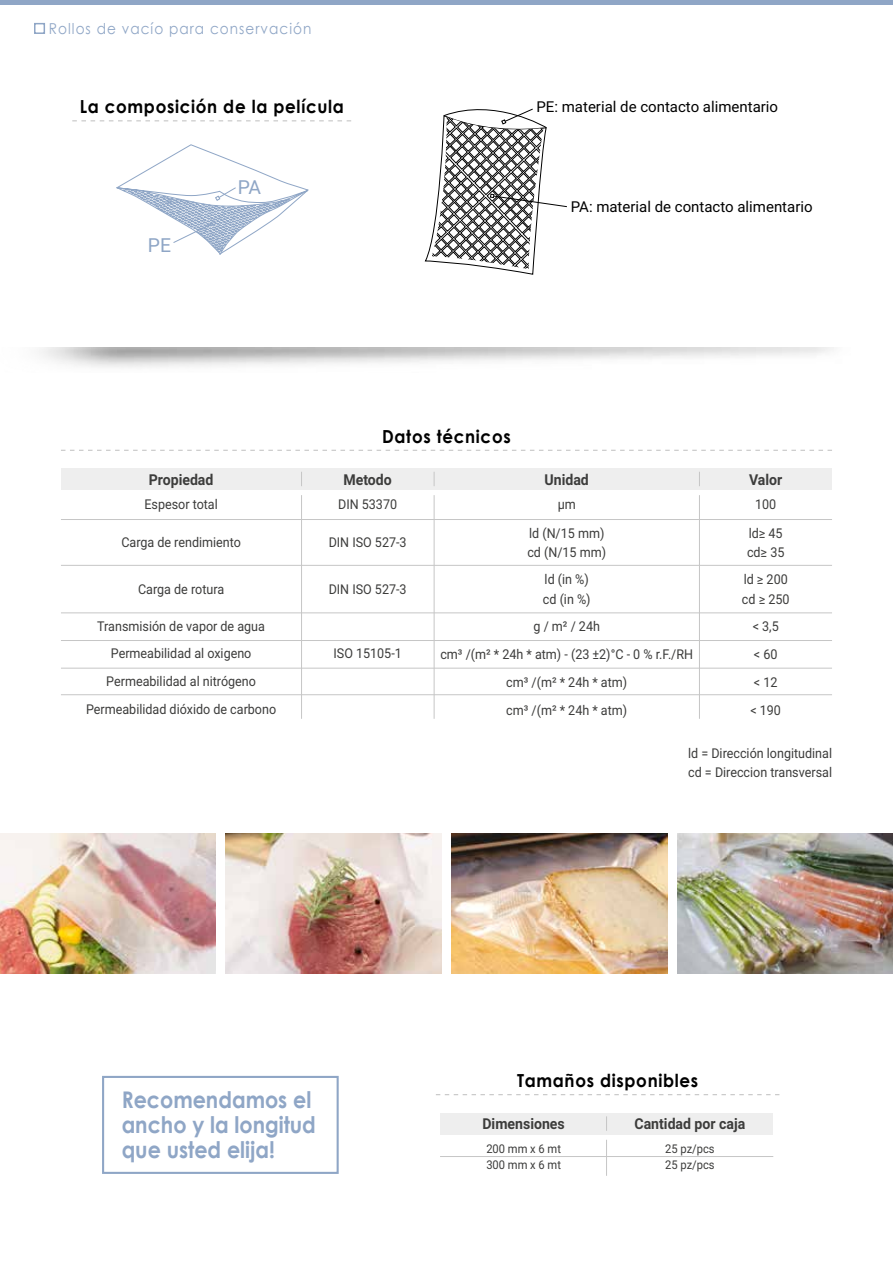
<style>
.page{position:relative;width:893px;height:1263px;background:#fff}
.page>*{position:absolute;margin:0;border:0;box-sizing:border-box;transform-origin:0 0}
.t1{font:700 22.95px/25px "Century Gothic";color:#8fa6c6;scale:.9 1}
.t2{font:19.35px "Roboto";color:#8fa6c6}
.t3{font:700 18px "Century Gothic";letter-spacing:.04em;color:#000;scale:.93 1}
.t4{font:15px "Roboto";color:#000}
.t5{font:700 15px "Roboto";color:#3c3c3b;scale:.94 1}
.t6{font:15px "Century Gothic";letter-spacing:.075em;color:#8fa6c6;scale:.91 1}
.t7{font:13.5px/27.8px "Roboto";color:#3c3c3b;text-align:center;scale:.93 1}
.t8{font:12px/16.5px "Roboto";color:#3c3c3b;scale:.93 1}
</style>
<div class="page">
<div style="left:440px;top:1113px;width:333px;height:21px;background:#eee"></div>
<svg style="left:436px;top:1094px;width:343px;height:1px"></svg>
<hr style="left:606px;top:1140px;width:1px;height:36px;background:#c6c6c6">
<svg style="left:606px;top:1116px;width:1px;height:15px"></svg>
<div style="left:0;top:0;width:893px;height:5px;background:#8fa6c6"></div>
<div style="left:34px;top:23px;width:11px;height:11px;border:2px solid #8fa6c6"></div>
<img style="left:0;top:833px;width:216px;height:141px">
<img style="left:451px;top:833px;width:216px;height:141px">
<img style="left:226px;top:833px;width:216px;height:141px">
<img style="left:677px;top:833px;width:216px;height:141px">
<hr style="left:440px;top:1156px;width:333px;height:1px;background:#c6c6c6">
<div style="left:102px;top:1076px;width:237px;height:98px;border:2px solid #8fa6c6"></div>
<svg style="left:72px;top:120px;width:279px;height:1px"></svg>
<svg style="left:425px;top:108px;width:142px;height:167px"></svg>
<svg style="left:116px;top:145px;width:193px;height:110px"></svg>
<svg style="left:61px;top:450px;width:771px;height:1px"></svg>
<div style="left:61px;top:468px;width:771px;height:22px;background:#eee"></div>
<hr style="left:61px;top:519px;width:771px;height:1px;background:#c6c6c6">
<hr style="left:301px;top:495px;width:1px;height:224px;background:#c6c6c6">
<svg style="left:301px;top:472px;width:1px;height:14px"></svg>
<hr style="left:434px;top:495px;width:1px;height:224px;background:#c6c6c6">
<svg style="left:434px;top:472px;width:1px;height:14px"></svg>
<hr style="left:699px;top:495px;width:1px;height:224px;background:#c6c6c6">
<svg style="left:699px;top:472px;width:1px;height:14px"></svg>
<hr style="left:61px;top:565px;width:771px;height:1px;background:#c6c6c6">
<hr style="left:61px;top:612px;width:771px;height:1px;background:#c6c6c6">
<hr style="left:61px;top:640px;width:771px;height:1px;background:#c6c6c6">
<hr style="left:61px;top:668px;width:771px;height:1px;background:#c6c6c6">
<hr style="left:61px;top:694px;width:771px;height:1px;background:#c6c6c6">
<p class="t6" style="left:49px;top:19px;width:290px">Rollos de vacío para conservación</p>
<h3 class="t3" style="left:80px;top:96px;width:286px">La composición de la película</h3>
<p class="t4" style="left:536px;top:96px;width:243px">PE: material de contacto alimentario</p>
<h2 class="t2" style="left:148px;top:231px;width:25px">PE</h2>
<h2 class="t2" style="left:238px;top:173px;width:25px">PA</h2>
<p class="t4" style="left:571px;top:196px;width:243px">PA: material de contacto alimentario</p>
<h3 class="t3" style="left:382px;top:425px;width:140px">Datos técnicos</h3>
<p class="t5" style="left:149px;top:469px;width:70px">Propiedad</p>
<p class="t5" style="left:343px;top:469px;width:53px">Metodo</p>
<p class="t5" style="left:545px;top:469px;width:49px">Unidad</p>
<p class="t5" style="left:749px;top:469px;width:37px">Valor</p>
<p class="t7" style="left:144px;top:490px;width:80px">Espesor total</p>
<p class="t7" style="left:121px;top:528px;width:130px">Carga de rendimiento</p>
<p class="t7" style="left:138px;top:574px;width:94px">Carga de rotura</p>
<p class="t7" style="left:86px;top:611px;width:206px">Transmisión de vapor de agua<br>Permeabilidad al oxigeno<br>Permeabilidad al nitrógeno<br>Permeabilidad dióxido de carbono</p>
<p class="t7" style="left:338px;top:490px;width:65px">DIN 53370</p>
<p class="t7" style="left:329px;top:528px;width:85px">DIN ISO 527-3</p>
<p class="t7" style="left:329px;top:574px;width:85px">DIN ISO 527-3</p>
<p class="t7" style="left:749px;top:490px;width:38px;line-height:28.2px">100 ld≥ 45</p>
<p class="t7" style="left:744px;top:538px;width:49px;line-height:27.3px;text-align:left">cd≥ 35 ld ≥ 200</p>
<p class="t7" style="left:742px;top:585px;width:53px">cd ≥ 250 &lt; 3,5<br>&lt; 60<br>&lt; 12<br>&lt; 190</p>
<p class="t7" style="left:529px;top:490px;width:82px;line-height:28.3px">μm<br>ld (N/15 mm)</p>
<p class="t7" style="left:527px;top:538px;width:86px;line-height:27.3px">cd (N/15 mm) ld (in %)</p>
<p class="t7" style="left:440px;top:585px;width:273px">cd (in %)<br>g / m² / 24h<br>cm³ /(m² * 24h * atm) - (23 ±2)°C - 0 % r.F./RH cm³ /(m² * 24h * atm)<br>cm³ /(m² * 24h * atm)</p>
<p class="t7" style="left:333px;top:639px;width:75px">ISO 15105-1</p>
<h1 class="t1" style="left:122px;top:1086px;width:217px">Recomendamos el ancho y la longitud que usted elija!</h1>
<p class="t7" style="left:688px;top:742px;width:156px;line-height:19.5px;text-align:left">ld = Dirección longitudinal cd = Direccion transversal</p>
<h3 class="t3" style="left:517px;top:1069px;width:196px">Tamaños disponibles</h3>
<p class="t5" style="left:482px;top:1113px;width:89px">Dimensiones</p>
<p class="t8" style="left:486px;top:1140px;width:82px">200 mm x 6 mt<br>300 mm x 6 mt</p>
<p class="t5" style="left:634px;top:1113px;width:119px">Cantidad por caja</p>
<p class="t8" style="left:665px;top:1140px;width:55px">25 pz/pcs<br>25 pz/pcs</p>
</div>
